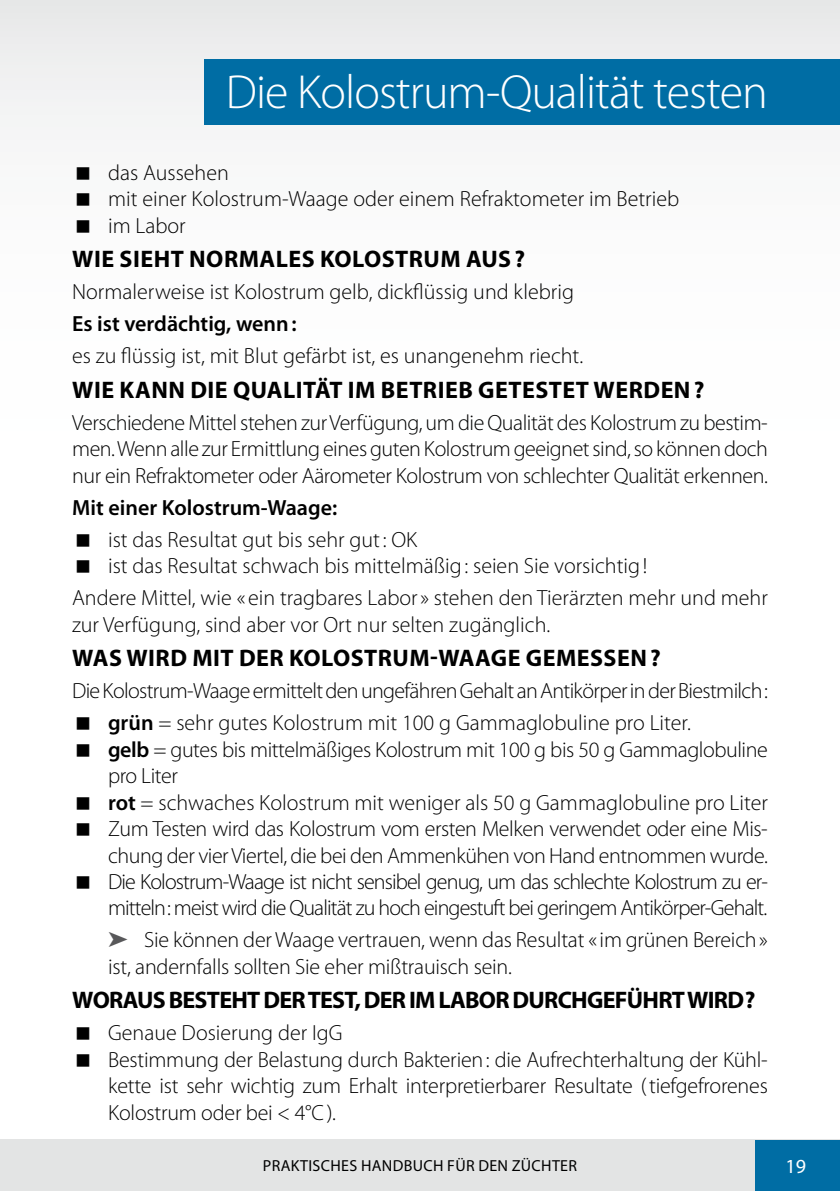
<style>
.page{position:relative;width:840px;height:1191px;background:#fff}
.page>*{position:absolute;margin:0;border:0;box-sizing:border-box;transform-origin:0 0}
.t1{font:300 48px "Myriad Pro";letter-spacing:-.02em;color:#fff}
.t2{font:700 24px "Myriad Pro";letter-spacing:.02em;color:#000}
.t3{font:700 24px "Myriad Pro";letter-spacing:-.03em;color:#000}
.t4{font:300 22px/26.4px "Myriad Pro";letter-spacing:-.01em;color:#000}
.t5{font:300 22px/32px "Myriad Pro";letter-spacing:-.03em;color:#000}
.t6{font:600 22px "Myriad Pro";color:#000}
.t7{font:20px "Myriad Pro";color:#fff}
.t8{font:16px "Myriad Pro";letter-spacing:.02em;color:#000}
.s1{font-weight:600}
.s2{color:#58585a}
</style>
<div class="page">
<div style="left:0;top:0;width:839px;height:1119px;background:linear-gradient(to bottom,#f5f5f6,#fff)"></div>
<svg style="left:0;top:0;width:1px;height:1119px"></svg>
<div style="left:0;top:1140px;width:839px;height:51px;background:#e3e4e4"></div>
<div style="left:754px;top:1140px;width:85px;height:51px;background:#006da4"></div>
<div style="left:204px;top:60px;width:635px;height:65px;background:#006da4"></div>
<svg style="left:77px;top:167px;width:12px;height:12px"></svg>
<svg style="left:77px;top:193px;width:12px;height:13px"></svg>
<svg style="left:77px;top:220px;width:12px;height:12px"></svg>
<svg style="left:77px;top:534px;width:12px;height:12px"></svg>
<svg style="left:77px;top:560px;width:12px;height:13px"></svg>
<svg style="left:77px;top:717px;width:12px;height:13px"></svg>
<svg style="left:77px;top:744px;width:12px;height:12px"></svg>
<svg style="left:77px;top:796px;width:12px;height:13px"></svg>
<svg style="left:77px;top:823px;width:12px;height:12px"></svg>
<svg style="left:77px;top:876px;width:12px;height:12px"></svg>
<svg style="left:77px;top:1027px;width:12px;height:13px"></svg>
<svg style="left:77px;top:1053px;width:12px;height:13px"></svg>
<h1 class="t1" style="left:226px;top:63px;width:543px">Die Kolostrum-Qualität testen</h1>
<p class="t4" style="left:108px;top:159px;width:572px">das Aussehen<br>mit einer Kolostrum-Waage oder einem Refraktometer im Betrieb im Labor</p>
<p class="t2" style="left:72px;top:243px;width:454px">WIE SIEHT NORMALES KOLOSTRUM AUS?</p>
<p class="t4" style="left:72px;top:278px;width:503px">Normalerweise ist Kolostrum gelb, dickflüssig und klebrig</p>
<p class="t6" style="left:72px;top:310px;width:226px">Es ist verdächtig, wenn:</p>
<p class="t4" style="left:72px;top:343px;width:512px">es zu flüssig ist, mit Blut gefärbt ist, es unangenehm riecht.</p>
<p class="t2" style="left:72px;top:374px;width:633px">WIE KANN DIE QUALITÄT IM BETRIEB GETESTET WERDEN?</p>
<p class="t4" style="left:72px;top:409px;width:697px;text-align:justify">Verschiedene Mittel stehen zur Verfügung, um die Qualität des Kolostrum zu bestim&shy;men. Wenn alle zur Ermittlung eines guten Kolostrum geeignet sind, so können doch nur ein Refraktometer oder Aärometer Kolostrum von schlechter Qualität erkennen.</p>
<p class="t6" style="left:72px;top:493px;width:266px">Mit einer Kolostrum-Waage:</p>
<p class="t4" style="left:108px;top:526px;width:540px">ist das Resultat gut bis sehr gut: OK<br>ist das Resultat schwach bis mittelmäßig: seien Sie vorsichtig!</p>
<p class="t4" style="left:72px;top:584px;width:697px">Andere Mittel, wie « ein tragbares Labor» stehen den Tierärzten mehr und mehr zur Verfügung, sind aber vor Ort nur selten zugänglich.</p>
<p class="t2" style="left:72px;top:642px;width:589px">WAS WIRD MIT DER KOLOSTRUM-WAAGE GEMESSEN?</p>
<p class="t5" style="left:108px;top:675px;width:661px;text-indent:-36px">Die Kolostrum-Waage ermittelt den ungefähren Gehalt an Antikörper in der Biestmilch: <span class="s1">grün</span> = sehr gutes Kolostrum mit 100 g Gammaglobuline pro Liter.</p>
<p class="t4" style="left:108px;top:736px;width:661px"><span class="s1">gelb</span> = gutes bis mittelmäßiges Kolostrum mit 100 g bis 50 g Gammaglobuline pro Liter<br><span class="s1">rot</span> = schwaches Kolostrum mit weniger als 50 g Gammaglobuline pro Liter Zum Testen wird das Kolostrum vom ersten Melken verwendet oder eine Mis&shy;chung der vier Viertel, die bei den Ammenkühen von Hand entnommen wurde.<br>Die Kolostrum-Waage ist nicht sensibel genug, um das schlechte Kolostrum zu er&shy;mitteln: meist wird die Qualität zu hoch eingestuft bei geringem Antikörper-Gehalt.</p>
<p class="t4" style="left:108px;top:926px;width:661px"><span class="s2">➤</span> Sie können der Waage vertrauen, wenn das Resultat «im grünen Bereich» ist, andernfalls sollten Sie eher mißtrauisch sein.</p>
<p class="t3" style="left:72px;top:984px;width:684px">WORAUS BESTEHT DER TEST, DER IM LABOR DURCHGEFÜHRT WIRD?</p>
<p class="t4" style="left:108px;top:1019px;width:661px">Genaue Dosierung der IgG<br>Bestimmung der Belastung durch Bakterien: die Aufrechterhaltung der Kühl&shy;kette ist sehr wichtig zum Erhalt interpretierbarer Resultate (tiefgefrorenes Kolostrum oder bei &lt; 4°C).</p>
<p class="t8" style="left:263px;top:1156px;width:27px">PRAKTIS</p>
<p class="t8" style="left:320px;top:1156px;width:19px">CHES</p>
<p class="t8" style="left:361px;top:1156px;width:217px">HANDBUCH FÜ R DEN ZÜCHTER</p>
<p class="t7" style="left:785px;top:1153px;width:22px">19</p>
</div>
